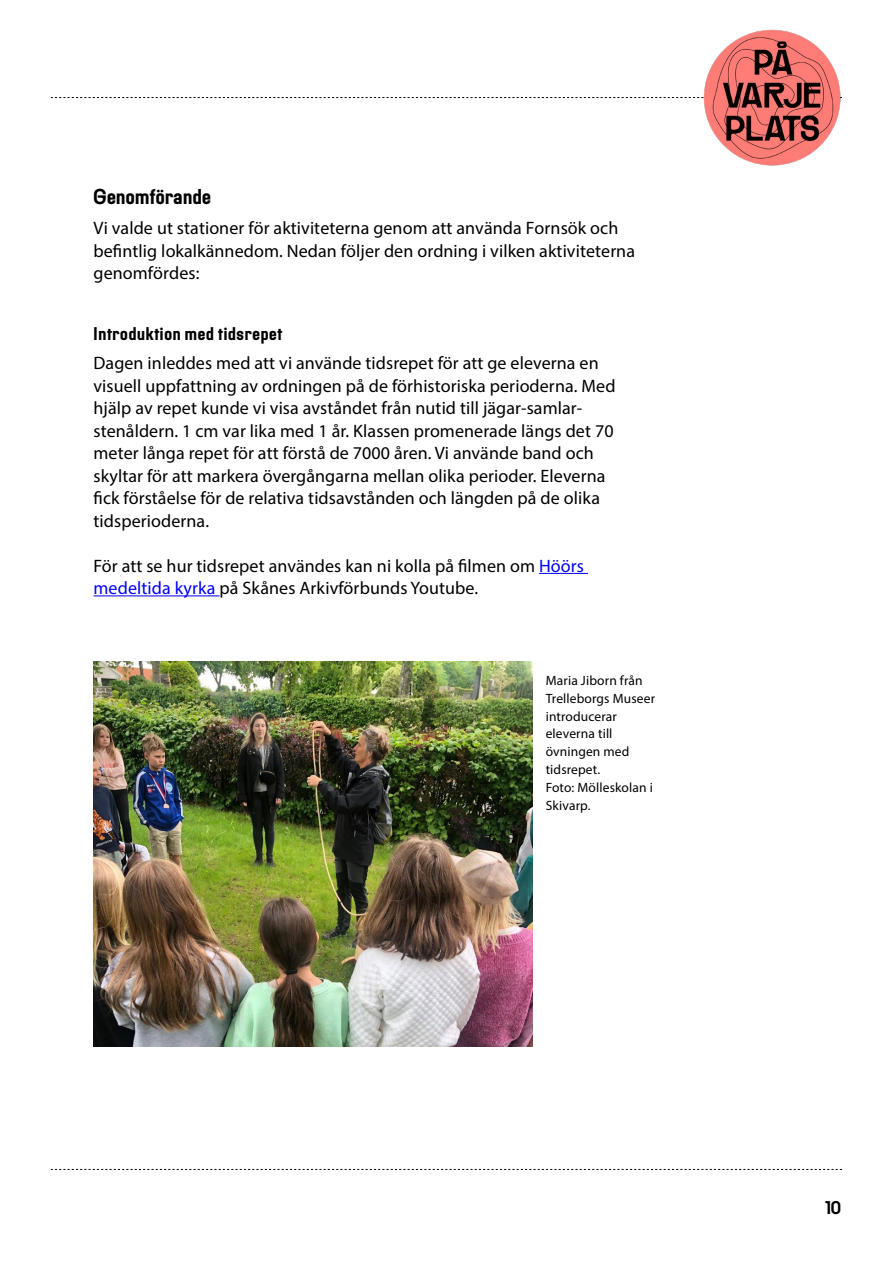
<style>
.page{position:relative;width:893px;height:1263px;background:#fff}
.page>*{position:absolute;margin:0;border:0;box-sizing:border-box;transform-origin:0 0}
.t1{font:700 21px "PP Rader";letter-spacing:.02em;color:#000}
.t2{font:18px/22.5px "Myriad Pro";letter-spacing:.005em;color:#000}
.t3{font:700 18px "PP Rader";letter-spacing:.04em;color:#000}
.t4{font:13.5px/18px "Myriad Pro";letter-spacing:.01em;color:#000}
.s1{color:#00f}
</style>
<div class="page">
<svg style="left:51px;top:1169px;width:791px;height:1px"></svg>
<svg style="left:51px;top:97px;width:651px;height:1px"></svg>
<hr style="left:539px;top:573px;width:49px;height:1px;background:#00f">
<hr style="left:94px;top:595px;width:126px;height:1px;background:#00f">
<img style="left:702px;top:29px;width:140px;height:137px">
<img style="left:94px;top:662px;width:438px;height:385px">
<p class="t1" style="left:94px;top:184px;width:119px">Genomförande</p>
<p class="t2" style="left:94px;top:216px;width:543px">Vi valde ut stationer för aktiviteterna genom att använda Fornsök och befintlig lokalkännedom. Nedan följer den ordning i vilken aktiviteterna genomfördes:</p>
<p class="t3" style="left:94px;top:323px;width:190px">Introduktion med tidsrepet</p>
<p class="t2" style="left:94px;top:351px;width:523px">Dagen inleddes med att vi använde tidsrepet för att ge eleverna en visuell uppfattning av ordningen på de förhistoriska perioderna. Med hjälp av repet kunde vi visa avståndet från nutid till jägar-samlar&shy;stenåldern. 1 cm var lika med 1 år. Klassen promenerade längs det 70 meter långa repet för att förstå de 7000 åren. Vi använde band och skyltar för att markera övergångarna mellan olika perioder. Eleverna fick förståelse för de relativa tidsavstånden och längden på de olika tidsperioderna.</p>
<p class="t2" style="left:94px;top:554px;width:492px">För att se hur tidsrepet användes kan ni kolla på filmen om <span class="s1">Höörs medeltida kyrka</span> på Skånes Arkivförbunds Youtube.</p>
<p class="t4" style="left:546px;top:671px;width:111px">Maria Jiborn från<br>Trelleborgs Museer introducerar eleverna till övningen med tidsrepet.<br>Foto: Mölleskolan i<br>Skivarp.</p>
<p class="t3" style="left:825px;top:1197px;width:17px">10</p>
</div>
